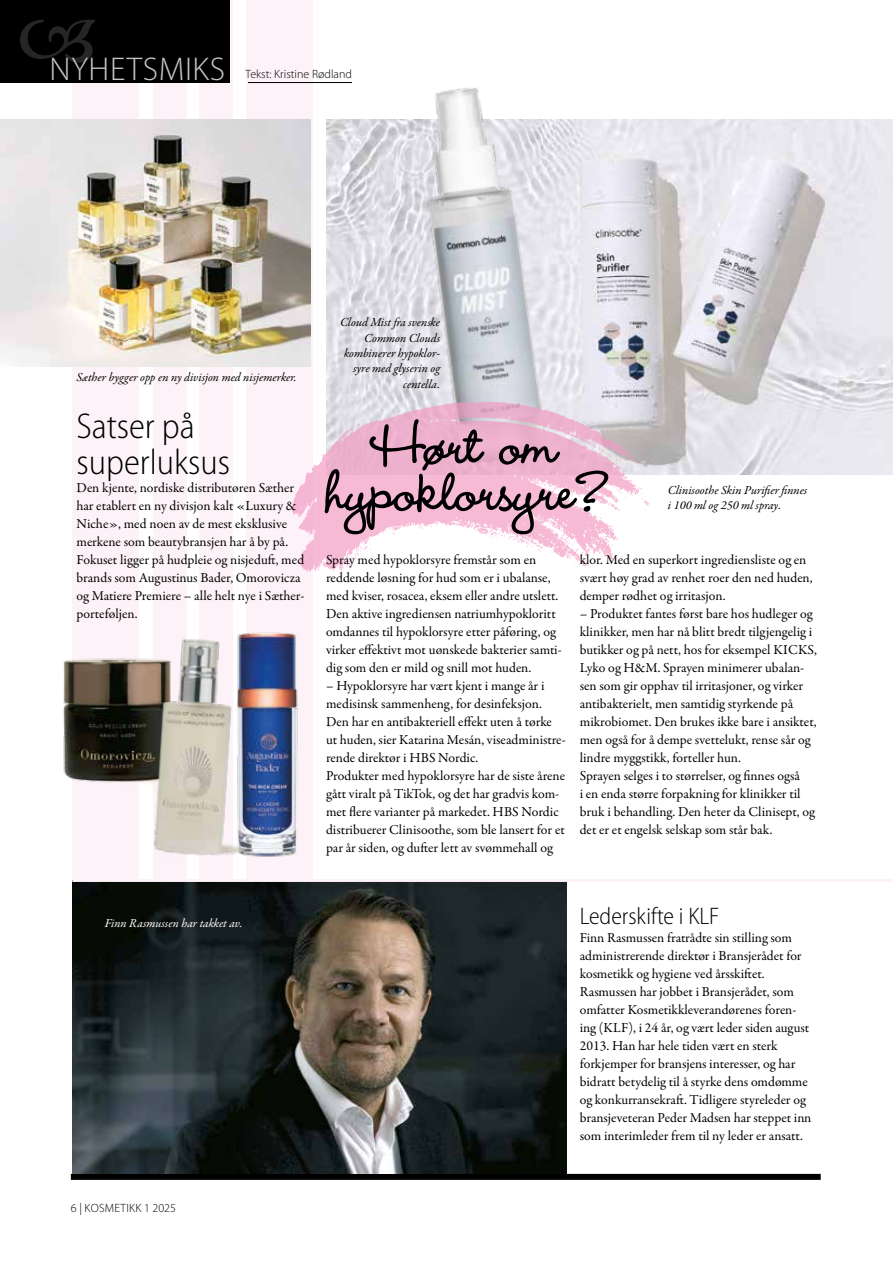
<style>
.page{position:relative;width:893px;height:1263px;background:#fff}
.page>*{position:absolute;margin:0;border:0;box-sizing:border-box;transform-origin:0 0}
.t1{font:700 70.5px "Wendy LP Std";color:#000}
.t2{font:300 semi-condensed 36px/36px "Myriad Pro";color:#000}
.t3{font:300 33px "Myriad Pro";letter-spacing:.02em;color:#c6c6c6}
.t4{font:300 semi-condensed 24px "Myriad Pro";color:#000}
.t5{font:13.8px/18px "Garamond Premr Pro";letter-spacing:-.005em;color:#000}
.t6{font:italic 12.3px/15.3px "Garamond Premr Pro";color:#000;text-align:right}
.t7{font:italic 12.3px "Garamond Premr Pro";letter-spacing:-.005em;color:#fff}
.t8{font:300 12px "Myriad Pro";color:#000}
.t9{font:300 12px "Myriad Pro";letter-spacing:.02em;color:#000}
</style>
<div class="page">
<img style="left:326px;top:119px;width:567px;height:355px">
<div style="left:72px;top:0;width:67px;height:1174px;background:#fdf2f8"></div>
<div style="left:247px;top:0;width:66px;height:1174px;background:#fdf2f8"></div>
<div style="left:153px;top:0;width:33px;height:1174px;background:#fdf2f8"></div>
<div style="left:200px;top:0;width:33px;height:1174px;background:#fdf2f8"></div>
<div style="left:0;top:0;width:230px;height:83px;background:#000"></div>
<div style="left:71px;top:1174px;width:750px;height:6px;background:#000"></div>
<hr style="left:248px;top:82px;width:104px;height:1px;background:#000">
<img style="left:401px;top:88px;width:159px;height:313px">
<svg style="left:292px;top:401px;width:348px;height:171px"></svg>
<svg style="left:631px;top:457px;width:8px;height:8px"></svg>
<svg style="left:603px;top:535px;width:15px;height:12px"></svg>
<svg style="left:596px;top:486px;width:53px;height:41px"></svg>
<svg style="left:587px;top:435px;width:32px;height:26px"></svg>
<svg style="left:548px;top:521px;width:42px;height:47px"></svg>
<svg style="left:544px;top:483px;width:25px;height:16px"></svg>
<svg style="left:490px;top:531px;width:52px;height:21px"></svg>
<svg style="left:455px;top:522px;width:3px;height:4px"></svg>
<svg style="left:412px;top:524px;width:11px;height:5px"></svg>
<svg style="left:348px;top:424px;width:12px;height:8px"></svg>
<svg style="left:346px;top:543px;width:25px;height:27px"></svg>
<img style="left:0;top:119px;width:310px;height:247px">
<img style="left:246px;top:627px;width:52px;height:230px">
<img style="left:63px;top:658px;width:86px;height:125px">
<img style="left:72px;top:882px;width:495px;height:292px">
<img style="left:149px;top:631px;width:128px;height:236px">
<hr style="left:72px;top:879px;width:821px;height:3px;background:#fdf2f8">
<h3 class="t3" style="left:50px;top:51px;width:177px">NYHETSMIKS</h3>
<p class="t8" style="left:246px;top:67px;width:108px">Tekst: Kristine Rødland</p>
<p class="t6" style="left:77px;top:370px;width:222px">Sæther bygger opp en ny divisjon med nisjemerker.</p>
<h2 class="t2" style="left:77px;top:408px;width:155px">Satser på superluksus</h2>
<p class="t5" style="left:77px;top:479px;width:229px">Den kjente, nordiske distributøren Sæther har etablert en ny divisjon kalt «Luxury &amp; Niche», med noen av de mest eksklusive merkene som beautybransjen har å by på.<br>Fokuset ligger på hudpleie og nisjeduft, med brands som Augustinus Bader, Omorovicza og Matiere Premiere – alle helt nye i Sæther&shy;porteføljen.</p>
<p class="t7" style="left:105px;top:915px;width:139px">Finn Rasmussen har takket av.</p>
<p class="t6" style="left:340px;top:316px;width:102px">Cloud Mist fra svenske<br>Common Clouds kombinerer hypoklor&shy;syre med glyserin og centella.</p>
<h1 class="t1" style="left:375px;top:403px;width:184px">Hørt om</h1>
<h1 class="t1" style="left:327px;top:449px;width:281px">hypoklorsyre?</h1>
<p class="t6" style="left:668px;top:483px;width:141px;text-align:left">Clinisoothe Skin Purifier finnes i 100 ml og 250 ml spray.</p>
<p class="t5" style="left:326px;top:551px;width:237px">Spray med hypoklorsyre fremstår som en reddende løsning for hud som er i ubalanse, med kviser, rosacea, eksem eller andre utslett.<br>Den aktive ingrediensen natriumhypokloritt omdannes til hypoklorsyre etter påføring, og virker effektivt mot uønskede bakterier samti&shy;dig som den er mild og snill mot huden.</p>
<p class="t5" style="left:326px;top:677px;width:241px">– Hypoklorsyre har vært kjent i mange år i medisinsk sammenheng, for desinfeksjon.<br>Den har en antibakteriell effekt uten å tørke ut huden, sier Katarina Mesán, viseadministre&shy;rende direktør i HBS Nordic.<br>Produkter med hypoklorsyre har de siste årene gått viralt på TikTok, og det har gradvis kom&shy;met flere varianter på markedet. HBS Nordic distribuerer Clinisoothe, som ble lansert for et par år siden, og dufter lett av svømmehall og</p>
<p class="t5" style="left:580px;top:551px;width:234px">klor. Med en superkort ingrediensliste og en svært høy grad av renhet roer den ned huden, demper rødhet og irritasjon.</p>
<p class="t5" style="left:580px;top:605px;width:239px">– Produktet fantes først bare hos hudleger og klinikker, men har nå blitt bredt tilgjengelig i butikker og på nett, hos for eksempel KICKS, Lyko og H&amp;M. Sprayen minimerer ubalan&shy;sen som gir opphav til irritasjoner, og virker antibakterielt, men samtidig styrkende på mikrobiomet. Den brukes ikke bare i ansiktet, men også for å dempe svettelukt, rense sår og lindre myggstikk, forteller hun.<br>Sprayen selges i to størrelser, og finnes også<br>i en enda større forpakning for klinikker til bruk i behandling. Den heter da Clinisept, og det er et engelsk selskap som står bak.</p>
<h3 class="t4" style="left:580px;top:903px;width:141px">Lederskifte i KLF</h3>
<p class="t5" style="left:580px;top:929px;width:233px">Finn Rasmussen fratrådte sin stilling som administrerende direktør i Bransjerådet for kosmetikk og hygiene ved årsskiftet.<br>Rasmussen har jobbet i Bransjerådet, som omfatter Kosmetikkleverandørenes foren&shy;ing (KLF), i 24 år, og vært leder siden august 2013. Han har hele tiden vært en sterk forkjemper for bransjens interesser, og har bidratt betydelig til å styrke dens omdømme og konkurransekraft. Tidligere styreleder og bransjeveteran Peder Madsen har steppet inn som interimleder frem til ny leder er ansatt.</p>
<p class="t9" style="left:71px;top:1201px;width:107px">6 | KOSMETIKK 1 2025</p>
</div>
